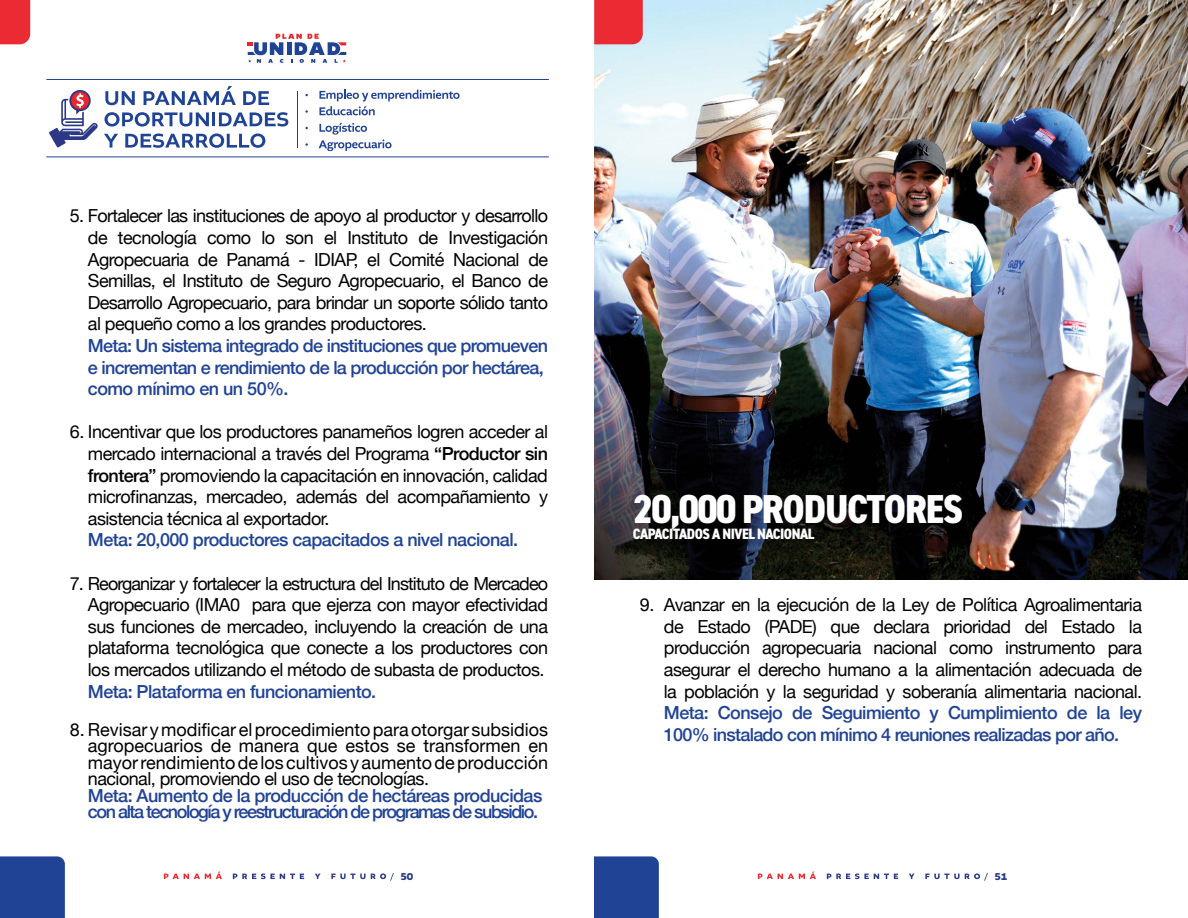
<style>
.page{position:relative;width:1188px;height:918px;background:#fff}
.page>*{position:absolute;margin:0;border:0;box-sizing:border-box;transform-origin:0 0}
.t1{font:800 condensed 40.5px "DIN2014";letter-spacing:-.03em;color:#fff}
.t2{font:18px/21.6px "Helvetica Neue";letter-spacing:-.03em;color:#000;text-align:justify}
.t3{font:500 18px/21.6px "Helvetica Neue";letter-spacing:-.04em;color:#204396}
.t4{font:500 18px/16.5px "Helvetica Neue";letter-spacing:-.08em;color:#204396}
.t5{font:800 condensed 15px "DIN2014";letter-spacing:-.03em;color:#fff}
.t6{font:700 10.5px "Altivo";color:#283985}
.s1{font-weight:500}
</style>
<div class="page">
<svg style="left:164px;top:872px;width:58px;height:7px"></svg>
<svg style="left:233px;top:873px;width:71px;height:6px"></svg>
<svg style="left:315px;top:874px;width:6px;height:5px"></svg>
<svg style="left:331px;top:873px;width:63px;height:8px"></svg>
<svg style="left:758px;top:872px;width:58px;height:7px"></svg>
<svg style="left:827px;top:873px;width:71px;height:6px"></svg>
<svg style="left:909px;top:874px;width:6px;height:5px"></svg>
<svg style="left:925px;top:873px;width:63px;height:8px"></svg>
<img style="left:594px;top:0;width:594px;height:580px">
<svg style="left:248px;top:34px;width:98px;height:29px"></svg>
<div style="left:594px;top:856px;width:65px;height:62px;background:#204396"></div>
<svg style="left:0;top:0;width:30px;height:44px"></svg>
<div style="left:0;top:856px;width:65px;height:62px;background:#204396"></div>
<hr style="left:46px;top:79px;width:503px;height:1px;background:#204396">
<hr style="left:46px;top:157px;width:503px;height:1px;background:#204396">
<svg style="left:319px;top:90px;width:141px;height:25px"></svg>
<svg style="left:319px;top:123px;width:73px;height:28px"></svg>
<svg style="left:105px;top:91px;width:30px;height:14px"></svg>
<svg style="left:144px;top:86px;width:92px;height:19px"></svg>
<svg style="left:243px;top:91px;width:26px;height:14px"></svg>
<svg style="left:105px;top:112px;width:104px;height:15px"></svg>
<hr style="left:212px;top:112px;width:3px;height:14px;background:#204396">
<svg style="left:219px;top:112px;width:69px;height:15px"></svg>
<svg style="left:104px;top:134px;width:14px;height:14px"></svg>
<svg style="left:125px;top:133px;width:140px;height:15px"></svg>
<svg style="left:49px;top:90px;width:49px;height:57px"></svg>
<hr style="left:297px;top:91px;width:1px;height:57px;background:#2b3787">
<div style="left:594px;top:0;width:49px;height:44px;background:#eb2a33"></div>
<p class="t2" style="left:88px;top:205px;width:462px;text-indent:-18px">5. Fortalecer las instituciones de apoyo al productor y desarrollo de tecnología como lo son el Instituto de Investigación Agropecuaria de Panamá - IDIAP, el Comité Nacional de Semillas, el Instituto de Seguro Agropecuario, el Banco de Desarrollo Agropecuario, para brindar un soporte sólido tanto al pequeño como a los grandes productores.</p>
<p class="t3" style="left:88px;top:334px;width:462px">Meta: Un sistema integrado de instituciones que promueven e incrementan e rendimiento de la producción por hectárea, como mínimo en un 50%.</p>
<p class="t2" style="left:88px;top:421px;width:462px;text-indent:-18px">6. Incentivar que los productores panameños logren acceder al mercado internacional a través del Programa <span class="s1">“Productor sin frontera”</span> promoviendo la capacitación en innovación, calidad microfinanzas, mercadeo, además del acompañamiento y asistencia técnica al exportador.</p>
<p class="t3" style="left:88px;top:529px;width:432px">Meta: 20,000 productores capacitados a nivel nacional.</p>
<p class="t2" style="left:88px;top:572px;width:462px;text-indent:-18px">7. Reorganizar y fortalecer la estructura del Instituto de Mercadeo Agropecuario (IMA0 para que ejerza con mayor efectividad sus funciones de mercadeo, incluyendo la creación de una plataforma tecnológica que conecte a los productores con los mercados utilizando el método de subasta de productos.</p>
<p class="t3" style="left:88px;top:680px;width:290px">Meta: Plataforma en funcionamiento.</p>
<p class="t2" style="left:88px;top:721px;width:462px;line-height:16.5px;text-indent:-18px">8. Revisar y modificar el procedimiento para otorgar subsidios agropecuarios de manera que estos se transformen en mayor rendimiento de los cultivos y aumento de producción nacional, promoviendo el uso de tecnologías.</p>
<p class="t4" style="left:88px;top:787px;width:456px">Meta: Aumento de la producción de hectáreas producidas con alta tecnología y reestructuración de programas de subsidio.</p>
<h1 class="t1" style="left:633px;top:482px;width:332px">20,000 PRODUCTORES</h1>
<p class="t5" style="left:633px;top:524px;width:183px">CAPACITADOS A NIVEL NACIONAL</p>
<p class="t2" style="left:664px;top:594px;width:480px;text-indent:-24px">9. Avanzar en la ejecución de la Ley de Política Agroalimentaria de Estado (PADE) que declara prioridad del Estado la producción agropecuaria nacional como instrumento para asegurar el derecho humano a la alimentación adecuada de la población y la seguridad y soberanía alimentaria nacional.</p>
<p class="t3" style="left:664px;top:702px;width:480px">Meta: Consejo de Seguimiento y Cumplimiento de la ley<br>100% instalado con mínimo 4 reuniones realizadas por año.</p>
<p class="t6" style="left:400px;top:869px;width:15px">50</p>
<p class="t6" style="left:994px;top:869px;width:14px">51</p>
</div>
